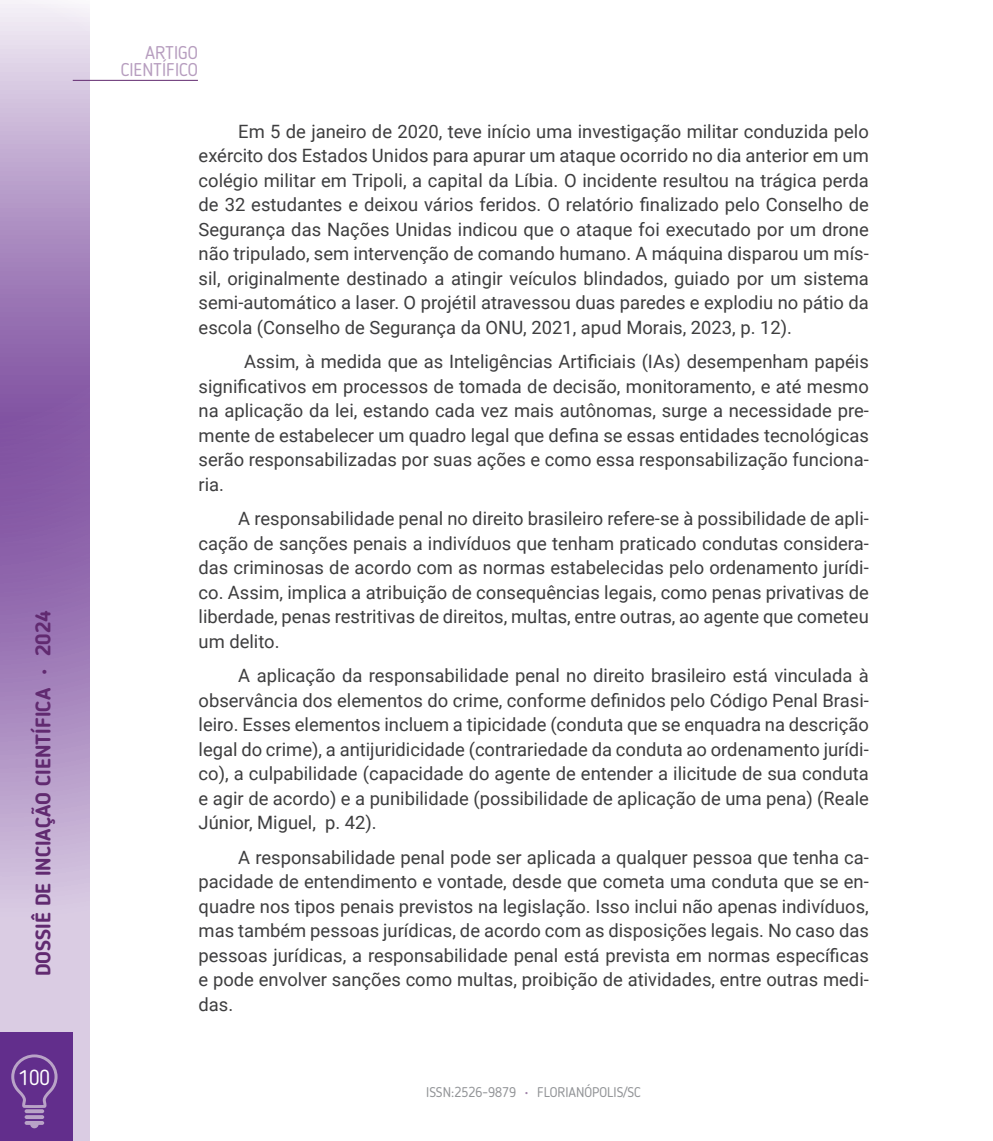
<style>
.page{position:relative;width:993px;height:1141px;background:#fff}
.page>*{position:absolute;margin:0;border:0;box-sizing:border-box;transform-origin:0 0}
.t1{font:700 21px "Blogger Sans";color:#612a70}
.t2{font:21px "Blogger Sans";color:#fff}
.t3{font:18.38px/24.5px "Roboto";color:#3e3e3f;text-align:justify}
.t4{font:18.38px/17.5px "Blogger Sans";color:#b79ebf;text-align:right}
.t5{font:14px "Blogger Sans";color:#939598}
.s1{color:#9f81a7}
</style>
<div class="page">
<svg style="left:0;top:0;width:89px;height:1141px;background:#b296c6"></svg>
<hr style="left:73px;top:80px;width:125px;height:1px;background:#61286f">
<div style="left:0;top:1033px;width:73px;height:108px;background:#622e8c"></div>
<svg style="left:25px;top:1121px;width:19px;height:7px"></svg>
<svg style="left:25px;top:1115px;width:19px;height:4px"></svg>
<svg style="left:25px;top:1109px;width:19px;height:4px"></svg>
<svg style="left:11px;top:1054px;width:47px;height:54px"></svg>
<p class="t1" style="left:30px;top:976px;width:367px;rotate:-90deg">DOSSIÊ DE INCIAÇÃO CIENTÍFICA • 2024</p>
<p class="t2" style="left:19px;top:1065px;width:33px">100</p>
<p class="t4" style="left:121px;top:44px;width:79px">ARTIGO<br>CIENTÍFICO</p>
<p class="t3" style="left:198px;top:118px;width:671px;text-indent:40px">Em 5 de janeiro de 2020, teve início uma investigação militar conduzida pelo exército dos Estados Unidos para apurar um ataque ocorrido no dia anterior em um colégio militar em Tripoli, a capital da Líbia. O incidente resultou na trágica perda de 32 estudantes e deixou vários feridos. O relatório finalizado pelo Conselho de Segurança das Nações Unidas indicou que o ataque foi executado por um drone não tripulado, sem intervenção de comando humano. A máquina disparou um mís&shy;sil, originalmente destinado a atingir veículos blindados, guiado por um sistema semi-automático a laser. O projétil atravessou duas paredes e explodiu no pátio da escola (Conselho de Segurança da ONU, 2021, apud Morais, 2023, p. 12).</p>
<p class="t3" style="left:198px;top:349px;width:671px;text-indent:45px">Assim, à medida que as Inteligências Artificiais (IAs) desempenham papéis significativos em processos de tomada de decisão, monitoramento, e até mesmo na aplicação da lei, estando cada vez mais autônomas, surge a necessidade pre&shy;mente de estabelecer um quadro legal que defina se essas entidades tecnológicas serão responsabilizadas por suas ações e como essa responsabilização funciona&shy;ria.</p>
<p class="t3" style="left:198px;top:506px;width:671px;text-indent:40px">A responsabilidade penal no direito brasileiro refere-se à possibilidade de apli&shy;cação de sanções penais a indivíduos que tenham praticado condutas considera&shy;das criminosas de acordo com as normas estabelecidas pelo ordenamento jurídi&shy;co. Assim, implica a atribuição de consequências legais, como penas privativas de liberdade, penas restritivas de direitos, multas, entre outras, ao agente que cometeu um delito.</p>
<p class="t3" style="left:198px;top:663px;width:671px;text-indent:40px">A aplicação da responsabilidade penal no direito brasileiro está vinculada à observância dos elementos do crime, conforme definidos pelo Código Penal Brasi&shy;leiro. Esses elementos incluem a tipicidade (conduta que se enquadra na descrição legal do crime), a antijuridicidade (contrariedade da conduta ao ordenamento jurídi&shy;co), a culpabilidade (capacidade do agente de entender a ilicitude de sua conduta e agir de acordo) e a punibilidade (possibilidade de aplicação de uma pena) (Reale Júnior, Miguel, p. 42).</p>
<p class="t3" style="left:198px;top:844px;width:671px;text-indent:40px">A responsabilidade penal pode ser aplicada a qualquer pessoa que tenha ca&shy;pacidade de entendimento e vontade, desde que cometa uma conduta que se en&shy;quadre nos tipos penais previstos na legislação. Isso inclui não apenas indivíduos, mas também pessoas jurídicas, de acordo com as disposições legais. No caso das pessoas jurídicas, a responsabilidade penal está prevista em normas específicas e pode envolver sanções como multas, proibição de atividades, entre outras medi&shy;das.</p>
<p class="t5" style="left:426px;top:1084px;width:216px">ISSN:2526-9879 <span class="s1">•</span> FLORIANÓPOLIS/SC</p>
</div>
